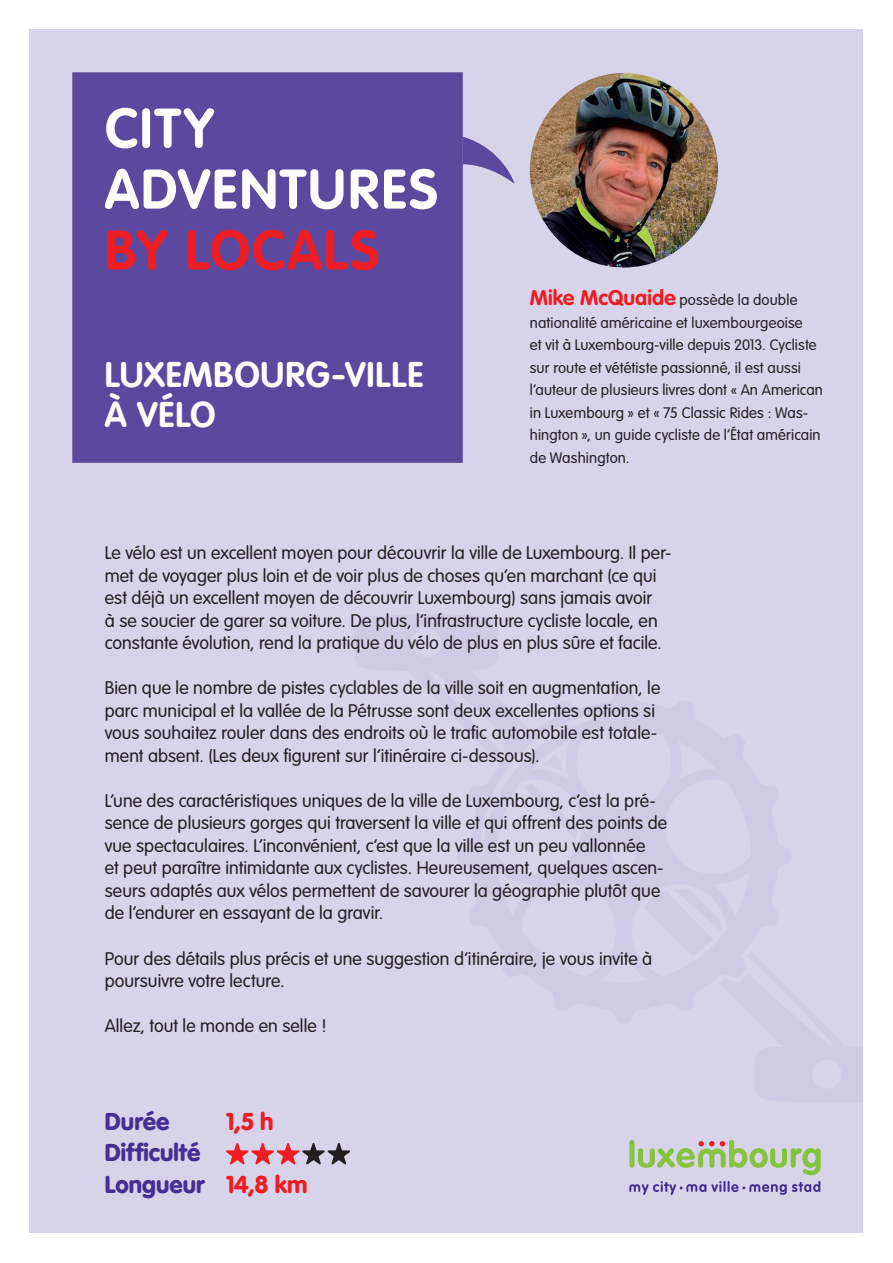
<style>
.page{position:relative;width:893px;height:1263px;background:#fff}
.page>*{position:absolute;margin:0;border:0;box-sizing:border-box;transform-origin:0 0}
.t1{font:700 54.9px/60.9px "VAG Rounded Next";letter-spacing:.045em;color:#fff}
.t2{font:700 54.9px "VAG Rounded Next";letter-spacing:.035em;color:#ee1d23}
.t3{font:700 34.95px/39.9px "VAG Rounded Next";letter-spacing:.025em;color:#fff}
.t4{font:900 24px/31.5px "VAG Rounded Std";letter-spacing:.005em;color:#452f92}
.t5{font:900 24px "VAG Rounded Std";color:#ee1d23}
.t6{font:300 18px/22.5px "VAG Rounded Std";letter-spacing:.005em;color:#231f20}
.t7{font:300 15px/22.5px "VAG Rounded Std";letter-spacing:.01em;color:#231f20}
.s1{font-weight:700;font-size:21px;color:#ee1d23}
.s2{color:#ee1d23}
</style>
<div class="page">
<div style="left:30px;top:30px;width:833px;height:1203px;background:#d7d3e9"></div>
<div style="left:72px;top:72px;width:391px;height:391px;background:#5b489f"></div>
<svg style="left:463px;top:137px;width:52px;height:47px"></svg>
<img style="left:530px;top:73px;width:188px;height:195px">
<svg style="left:226px;top:1143px;width:124px;height:22px"></svg>
<div style="left:629px;top:1140px;width:5px;height:28px;background:#86c43f;border-radius:3px"></div>
<svg style="left:638px;top:1140px;width:183px;height:35px"></svg>
<svg style="left:629px;top:1181px;width:191px;height:14px"></svg>
<h1 class="t1" style="left:105px;top:98px;width:335px">CITY<br>ADVENTURES</h1>
<h1 class="t2" style="left:105px;top:214px;width:276px">BY LOCALS</h1>
<h2 class="t3" style="left:105px;top:355px;width:320px">LUXEMBOURG-VILLE<br>À VÉLO</h2>
<p class="t7" style="left:530px;top:289px;width:295px"><span class="s1">Mike McQuaide</span> possède la double nationalité américaine et luxembourgeoise<br>et vit à Luxembourg-ville depuis 2013. Cycliste sur route et vététiste passionné, il est aussi l’auteur de plusieurs livres dont « An American in Luxembourg » et « 75 Classic Rides : Was&shy;hington », un guide cycliste de l’État américain de Washington.</p>
<p class="t6" style="left:105px;top:542px;width:568px">Le vélo est un excellent moyen pour découvrir la ville de Luxembourg. Il per&shy;met de voyager plus loin et de voir plus de choses qu’en marchant (ce qui est déjà un excellent moyen de découvrir Luxembourg) sans jamais avoir<br>à se soucier de garer sa voiture. De plus, l’infrastructure cycliste locale, en constante évolution, rend la pratique du vélo de plus en plus sûre et facile.</p>
<p class="t6" style="left:105px;top:677px;width:557px">Bien que le nombre de pistes cyclables de la ville soit en augmentation, le parc municipal et la vallée de la Pétrusse sont deux excellentes options si vous souhaitez rouler dans des endroits où le trafic automobile est totale&shy;ment absent. (Les deux figurent sur l’itinéraire ci-dessous).</p>
<p class="t6" style="left:105px;top:790px;width:564px">L’une des caractéristiques uniques de la ville de Luxembourg, c’est la pré&shy;sence de plusieurs gorges qui traversent la ville et qui offrent des points de vue spectaculaires. L’inconvénient, c’est que la ville est un peu vallonnée<br>et peut paraître intimidante aux cyclistes. Heureusement, quelques ascen&shy;seurs adaptés aux vélos permettent de savourer la géographie plutôt que de l’endurer en essayant de la gravir.</p>
<p class="t6" style="left:105px;top:947px;width:549px">Pour des détails plus précis et une suggestion d’itinéraire, je vous invite à poursuivre votre lecture.</p>
<p class="t6" style="left:105px;top:1015px;width:223px">Allez, tout le monde en selle !</p>
<h3 class="t4" style="left:105px;top:1106px;width:66px">Durée</h3>
<h3 class="t5" style="left:226px;top:1107px;width:49px">1,5 h</h3>
<h3 class="t4" style="left:105px;top:1138px;width:204px">Difficulté<br>Longueur <span class="s2">14,8 km</span></h3>
</div>
